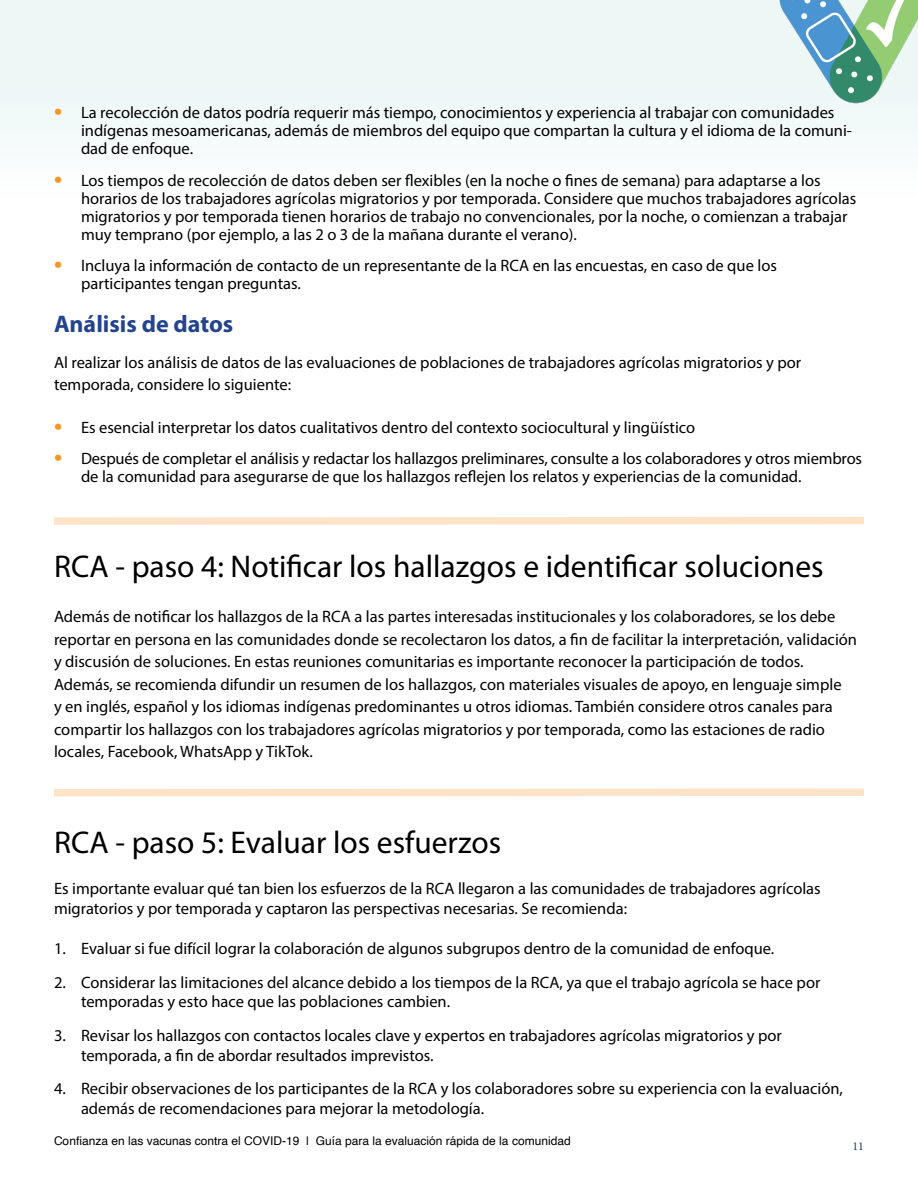
<style>
.page{position:relative;width:918px;height:1188px;background:#fff}
.page>*{position:absolute;margin:0;border:0;box-sizing:border-box;transform-origin:0 0}
.t1{font:31.5px "Myriad Pro";color:#000}
.t2{font:700 24px "Myriad Pro";color:#23438e}
.p_list{font:16.5px/18px "Myriad Pro";color:#000}
.p_numbered{font:16.5px/19.8px "Myriad Pro";color:#000}
.t3{font:12px "Helvetica";color:#000}
.t4{font:12px "Minion Pro";color:#22404e}
.s1{font-weight:700;font-size:24px;color:#f89521}
</style>
<div class="page">
<div style="left:0;top:0;width:918px;height:137px;background:#edf7f6"></div>
<img style="left:775px;top:0;width:143px;height:107px">
<svg style="left:54px;top:788px;width:810px;height:9px;background:#fde8d1"></svg>
<svg style="left:54px;top:517px;width:810px;height:8px;background:#fde5cb"></svg>
<p class="p_list" style="left:81px;top:103px;width:773px;text-indent:-27px"><span class="s1">•</span> La recolección de datos podría requerir más tiempo, conocimientos y experiencia al trabajar con comunidades indígenas mesoamericanas, además de miembros del equipo que compartan la cultura y el idioma de la comuni&shy;dad de enfoque.</p>
<p class="p_list" style="left:81px;top:171px;width:777px;text-indent:-27px"><span class="s1">•</span> Los tiempos de recolección de datos deben ser flexibles (en la noche o fines de semana) para adaptarse a los horarios de los trabajadores agrícolas migratorios y por temporada. Considere que muchos trabajadores agrícolas migratorios y por temporada tienen horarios de trabajo no convencionales, por la noche, o comienzan a trabajar muy temprano (por ejemplo, a las 2 o 3 de la mañana durante el verano).</p>
<p class="p_list" style="left:81px;top:256px;width:697px;text-indent:-27px"><span class="s1">•</span> Incluya la información de contacto de un representante de la RCA en las encuestas, en caso de que los participantes tengan preguntas.</p>
<h3 class="t2" style="left:54px;top:308px;width:181px">Análisis de datos</h3>
<p class="p_list" style="left:54px;top:350px;width:749px;line-height:22.5px">Al realizar los análisis de datos de las evaluaciones de poblaciones de trabajadores agrícolas migratorios y por temporada, considere lo siguiente:</p>
<p class="p_list" style="left:54px;top:418px;width:643px"><span class="s1">•</span> Es esencial interpretar los datos cualitativos dentro del contexto sociocultural y lingüístico</p>
<p class="p_list" style="left:81px;top:449px;width:783px;text-indent:-27px"><span class="s1">•</span> Después de completar el análisis y redactar los hallazgos preliminares, consulte a los colaboradores y otros miembros de la comunidad para asegurarse de que los hallazgos reflejen los relatos y experiencias de la comunidad.</p>
<h2 class="t1" style="left:54px;top:547px;width:771px">RCA - paso 4: Notificar los hallazgos e identificar soluciones</h2>
<h2 class="p_list" style="left:54px;top:605px;width:805px;line-height:22.5px">Además de notificar los hallazgos de la RCA a las partes interesadas institucionales y los colaboradores, se los debe reportar en persona en las comunidades donde se recolectaron los datos, a fin de facilitar la interpretación, validación y discusión de soluciones. En estas reuniones comunitarias es importante reconocer la participación de todos.</h2>
<p class="p_list" style="left:54px;top:673px;width:789px;line-height:22.5px">Además, se recomienda difundir un resumen de los hallazgos, con materiales visuales de apoyo, en lenguaje simple y en inglés, español y los idiomas indígenas predominantes u otros idiomas. También considere otros canales para compartir los hallazgos con los trabajadores agrícolas migratorios y por temporada, como las estaciones de radio locales, Facebook, WhatsApp y TikTok.</p>
<h2 class="t1" style="left:54px;top:823px;width:449px">RCA - paso 5: Evaluar los esfuerzos</h2>
<p class="p_list" style="left:54px;top:879px;width:768px;line-height:19.8px">Es importante evaluar qué tan bien los esfuerzos de la RCA llegaron a las comunidades de trabajadores agrícolas migratorios y por temporada y captaron las perspectivas necesarias. Se recomienda:</p>
<p class="p_numbered" style="left:54px;top:939px;width:722px">1. Evaluar si fue difícil lograr la colaboración de algunos subgrupos dentro de la comunidad de enfoque.</p>
<p class="p_numbered" style="left:81px;top:972px;width:741px;text-indent:-27px">2. Considerar las limitaciones del alcance debido a los tiempos de la RCA, ya que el trabajo agrícola se hace por temporadas y esto hace que las poblaciones cambien.</p>
<p class="p_numbered" style="left:81px;top:1025px;width:703px;text-indent:-27px">3. Revisar los hallazgos con contactos locales clave y expertos en trabajadores agrícolas migratorios y por temporada, a fin de abordar resultados imprevistos.</p>
<p class="p_numbered" style="left:81px;top:1078px;width:764px;text-indent:-27px">4. Recibir observaciones de los participantes de la RCA y los colaboradores sobre su experiencia con la evaluación, además de recomendaciones para mejorar la metodología.</p>
<p class="t3" style="left:54px;top:1131px;width:518px">Confianza en las vacunas contra el COVID-19 | Guía para la evaluación rápida de la comunidad</p>
<p class="t4" style="left:852px;top:1138px;width:13px">11</p>
</div>
